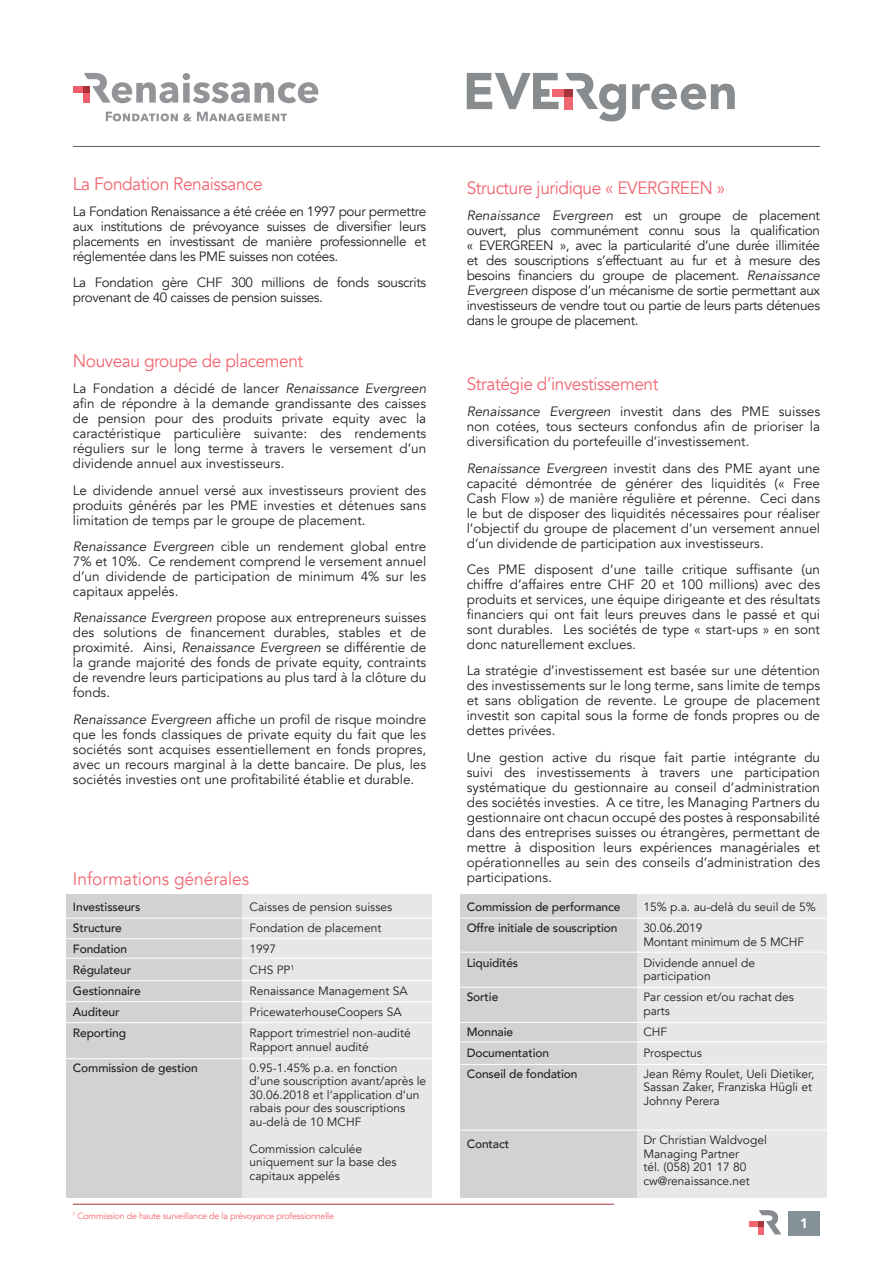
<style>
.page{position:relative;width:893px;height:1263px;background:#fff}
.page>*{position:absolute;margin:0;border:0;box-sizing:border-box;transform-origin:0 0}
.t1{font:18px "Avenir";letter-spacing:-.025em;color:#f16671;scale:.96 1}
.t2{font:18px "Avenir";color:#f16671;scale:.96 1}
.t3{font:13.5px/15px "Avenir";color:#231f20;text-align:justify}
.t4{font:13.5px/15px "Avenir";letter-spacing:-.025em;color:#231f20}
.t5{font:700 13.5px "Open Sans";color:#fff}
.t6{font:12px/21px "Avenir";color:#231f20}
.t7{font:500 12px/21px "Avenir";letter-spacing:-.01em;color:#231f20}
.t8{font:9px "Avenir";letter-spacing:-.025em;color:#f16671}
.s1{font-style:italic}
</style>
<div class="page">
<div style="left:749px;top:1221px;width:14px;height:5px;background:#f16671"></div>
<svg style="left:758px;top:1210px;width:23px;height:24px"></svg>
<div style="left:66px;top:894px;width:176px;height:303px;background:#d1d2d4"></div>
<div style="left:460px;top:894px;width:177px;height:303px;background:#d1d2d4"></div>
<div style="left:242px;top:894px;width:190px;height:303px;background:#e6e7e9"></div>
<div style="left:637px;top:894px;width:189px;height:303px;background:#e6e7e9"></div>
<hr style="left:65px;top:918px;width:368px;height:1px;background:#fff">
<hr style="left:460px;top:918px;width:368px;height:1px;background:#fff">
<hr style="left:460px;top:952px;width:368px;height:1px;background:#fff">
<hr style="left:460px;top:987px;width:368px;height:1px;background:#fff">
<hr style="left:460px;top:1022px;width:368px;height:1px;background:#fff">
<hr style="left:460px;top:1041px;width:368px;height:1px;background:#fff">
<hr style="left:460px;top:1064px;width:368px;height:1px;background:#fff">
<hr style="left:460px;top:1130px;width:368px;height:1px;background:#fff">
<hr style="left:65px;top:938px;width:368px;height:1px;background:#fff">
<hr style="left:65px;top:958px;width:368px;height:1px;background:#fff">
<hr style="left:65px;top:980px;width:368px;height:1px;background:#fff">
<hr style="left:65px;top:1001px;width:368px;height:1px;background:#fff">
<hr style="left:65px;top:1022px;width:368px;height:1px;background:#fff">
<hr style="left:65px;top:1058px;width:368px;height:1px;background:#fff">
<hr style="left:73px;top:1204px;width:541px;height:1px;background:#a83240">
<hr style="left:73px;top:146px;width:747px;height:1px;background:#5d6162">
<svg style="left:106px;top:112px;width:181px;height:9px"></svg>
<div style="left:83px;top:86px;width:7px;height:17px;background:#f05e6d"></div>
<svg style="left:84px;top:73px;width:234px;height:30px"></svg>
<div style="left:73px;top:86px;width:17px;height:6px;background:#f05e6d"></div>
<div style="left:83px;top:86px;width:7px;height:6px;background:#a93033"></div>
<svg style="left:632px;top:84px;width:103px;height:26px"></svg>
<svg style="left:467px;top:73px;width:92px;height:36px"></svg>
<div style="left:564px;top:89px;width:8px;height:20px;background:#f16771"></div>
<svg style="left:566px;top:73px;width:60px;height:48px"></svg>
<div style="left:552px;top:89px;width:20px;height:8px;background:#f16771"></div>
<div style="left:564px;top:89px;width:8px;height:8px;background:#a6363b"></div>
<div style="left:788px;top:1211px;width:32px;height:24px;background:#859199"></div>
<h1 class="t1" style="left:73px;top:173px;width:199px">La Fondation Renaissance</h1>
<p class="t3" style="left:73px;top:204px;width:355px">La Fondation Renaissance a été créée en 1997 pour permettre aux institutions de prévoyance suisses de diversifier leurs placements en investissant de manière professionnelle et réglementée dans les PME suisses non cotées.</p>
<p class="t4" style="left:73px;top:275px;width:355px">La Fondation gère CHF 300 millions de fonds souscrits provenant de 40 caisses de pension suisses.</p>
<h1 class="t1" style="left:73px;top:350px;width:242px">Nouveau groupe de placement</h1>
<p class="t3" style="left:73px;top:381px;width:355px">La Fondation a décidé de lancer <span class="s1">Renaissance Evergreen </span>afin de répondre à la demande grandissante des caisses de pension pour des produits private equity avec la caractéristique particulière suivante: des rendements réguliers sur le long terme à travers le versement d’un dividende annuel aux investisseurs.</p>
<p class="t3" style="left:73px;top:483px;width:355px">Le dividende annuel versé aux investisseurs provient des produits générés par les PME investies et détenues sans limitation de temps par le groupe de placement.</p>
<p class="t3" style="left:73px;top:539px;width:355px"><span class="s1">Renaissance Evergreen</span> cible un rendement global entre 7% et 10%. Ce rendement comprend le versement annuel d’un dividende de participation de minimum 4% sur les capitaux appelés.</p>
<p class="t3" style="left:73px;top:610px;width:355px"><span class="s1">Renaissance Evergreen</span> propose aux entrepreneurs suisses des solutions de financement durables, stables et de proximité. Ainsi, <span class="s1">Renaissance Evergreen</span> se différentie de la grande majorité des fonds de private equity, contraints de revendre leurs participations au plus tard à la clôture du fonds.</p>
<p class="t3" style="left:73px;top:712px;width:355px"><span class="s1">Renaissance Evergreen</span> affiche un profil de risque moindre que les fonds classiques de private equity du fait que les sociétés sont acquises essentiellement en fonds propres, avec un recours marginal à la dette bancaire. De plus, les sociétés investies ont une profitabilité établie et durable.</p>
<h1 class="t2" style="left:73px;top:868px;width:185px">Informations générales</h1>
<p class="t7" style="left:73px;top:896px;width:69px">Investisseurs<br>Structure<br>Fondation<br>Régulateur<br>Gestionnaire<br>Auditeur<br>Reporting</p>
<p class="t7" style="left:73px;top:1056px;width:126px">Commission de gestion</p>
<p class="t6" style="left:250px;top:897px;width:163px">Caisses de pension suisses<br>Fondation de placement<br>1997<br>CHS PP<sup>1<br></sup>Renaissance Management SA<br>PricewaterhouseCoopers SA<br>Rapport trimestriel non-audité</p>
<p class="t6" style="left:250px;top:1036px;width:150px">Rapport annuel audité<br>0.95-1.45% p.a. en fonction</p>
<p class="t6" style="left:250px;top:1075px;width:178px;line-height:13.5px">d’une souscription avant/après le<br>30.06.2018 et l’application d’un rabais pour des souscriptions au-delà de 10 MCHF</p>
<p class="t6" style="left:250px;top:1142px;width:149px;line-height:13.5px">Commission calculée uniquement sur la base des capitaux appelés</p>
<p class="t8" style="left:72px;top:1210px;width:263px"><sup>1</sup> Commission de haute surveillance de la prévoyance professionnelle</p>
<h1 class="t1" style="left:467px;top:177px;width:271px">Structure juridique « EVERGREEN »</h1>
<p class="t3" style="left:467px;top:208px;width:355px"><span class="s1">Renaissance Evergreen</span> est un groupe de placement ouvert, plus communément connu sous la qualification « EVERGREEN », avec la particularité d’une durée illimitée et des souscriptions s’effectuant au fur et à mesure des besoins financiers du groupe de placement. <span class="s1">Renaissance Evergreen</span> dispose d’un mécanisme de sortie permettant aux investisseurs de vendre tout ou partie de leurs parts détenues dans le groupe de placement.</p>
<h1 class="t1" style="left:467px;top:373px;width:201px">Stratégie d’investissement</h1>
<p class="t3" style="left:467px;top:404px;width:355px"><span class="s1">Renaissance Evergreen</span> investit dans des PME suisses non cotées, tous secteurs confondus afin de prioriser la diversification du portefeuille d’investissement.</p>
<p class="t3" style="left:467px;top:461px;width:355px"><span class="s1">Renaissance Evergreen</span> investit dans des PME ayant une capacité démontrée de générer des liquidités (« Free Cash Flow ») de manière régulière et pérenne. Ceci dans le but de disposer des liquidités nécessaires pour réaliser l’objectif du groupe de placement d’un versement annuel d’un dividende de participation aux investisseurs.</p>
<p class="t3" style="left:467px;top:562px;width:355px">Ces PME disposent d’une taille critique suffisante (un chiffre d’affaires entre CHF 20 et 100 millions) avec des produits et services, une équipe dirigeante et des résultats financiers qui ont fait leurs preuves dans le passé et qui sont durables. Les sociétés de type « start-ups » en sont donc naturellement exclues.</p>
<p class="t3" style="left:467px;top:663px;width:355px">La stratégie d’investissement est basée sur une détention des investissements sur le long terme, sans limite de temps et sans obligation de revente. Le groupe de placement investit son capital sous la forme de fonds propres ou de dettes privées.</p>
<p class="t3" style="left:467px;top:750px;width:355px">Une gestion active du risque fait partie intégrante du suivi des investissements à travers une participation systématique du gestionnaire au conseil d’administration des sociétés investies. A ce titre, les Managing Partners du gestionnaire ont chacun occupé des postes à responsabilité dans des entreprises suisses ou étrangères, permettant de mettre à disposition leurs expériences managériales et opérationnelles au sein des conseils d’administration des participations.</p>
<p class="t7" style="left:467px;top:896px;width:155px">Commission de performance<br>Offre initiale de souscription</p>
<p class="t7" style="left:467px;top:951px;width:53px">Liquidités</p>
<p class="t7" style="left:467px;top:986px;width:33px">Sortie</p>
<p class="t7" style="left:467px;top:1020px;width:112px">Monnaie<br>Documentation<br>Conseil de fondation</p>
<p class="t7" style="left:467px;top:1132px;width:44px">Contact</p>
<p class="t6" style="left:643px;top:897px;width:174px">15% p.a. au-delà du seuil de 5%<br>30.06.2019</p>
<p class="t6" style="left:643px;top:931px;width:162px">Montant minimum de 5 MCHF<br>Dividende annuel de</p>
<p class="t6" style="left:643px;top:966px;width:152px">participation<br>Par cession et/ou rachat des</p>
<p class="t6" style="left:643px;top:1000px;width:172px">parts<br>CHF<br>Prospectus<br>Jean Rémy Roulet, Ueli Dietiker,</p>
<p class="t6" style="left:643px;top:1081px;width:170px;line-height:13.5px">Sassan Zaker, Franziska Hügli et<br>Johnny Perera</p>
<p class="t6" style="left:643px;top:1134px;width:125px;line-height:13.5px">Dr Christian Waldvogel<br>Managing Partner<br>tél. (058) 201 17 80 cw@renaissance.net</p>
<p class="t5" style="left:800px;top:1214px;width:9px">1</p>
</div>
